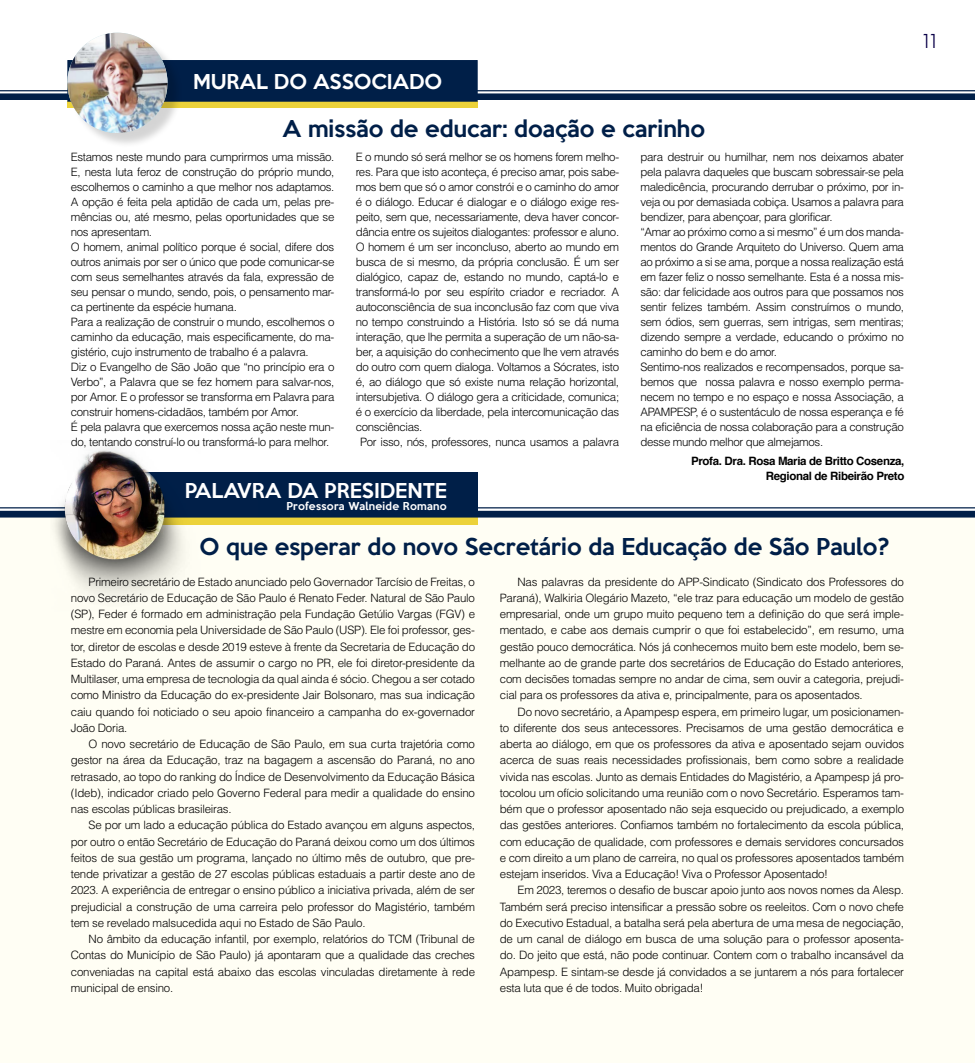
<style>
.page{position:relative;width:975px;height:1063px;background:#fff}
.page>*{position:absolute;margin:0;border:0;box-sizing:border-box;transform-origin:0 0}
.t1{font:500 21.25px "Keep Calm";color:#001f48}
.t2{font:300 20px "Futura BT";color:#0a0048}
.t3{font:500 18.75px "Keep Calm";color:#fff}
.t4{font:300 11.5px/16.2px "Helvetica";letter-spacing:-.03em;color:#000;text-align:justify}
.t5{font:700 11.5px/15px "Helvetica";letter-spacing:-.03em;color:#000;text-align:right}
.t6{font:500 10px "Keep Calm";letter-spacing:.025em;color:#fff}
</style>
<div class="page">
<div style="left:0;top:514px;width:974px;height:549px;background:#fffef4"></div>
<hr style="left:0;top:507px;width:974px;height:1px;background:#001f48">
<div style="left:125px;top:514px;width:352px;height:11px;background:#ecd23a"></div>
<svg style="left:0;top:511px;width:974px;height:7px;background:#143051"></svg>
<div style="left:125px;top:472px;width:352px;height:45px;background:#001f48"></div>
<img style="left:50px;top:447px;width:208px;height:150px">
<div style="left:69px;top:35px;width:114px;height:114px;background:#000;opacity:.17"></div>
<svg style="left:0;top:32px;width:974px;height:102px"></svg>
<img style="left:66px;top:33px;width:102px;height:101px">
<h3 class="t3" style="left:193px;top:65px;width:251px">MURAL DO ASSOCIADO</h3>
<h1 class="t1" style="left:282px;top:111px;width:424px">A missão de educar: doação e carinho</h1>
<p class="t4" style="left:71px;top:149px;width:265px;line-height:15px;text-align:left">Estamos neste mundo para cumprirmos uma missão.<br>E, nesta luta feroz de construção do próprio mundo, escolhemos o caminho a que melhor nos adaptamos.<br>A opção é feita pela aptidão de cada um, pelas pre&shy;mências ou, até mesmo, pelas oportunidades que se nos apresentam.<br>O homem, animal político porque é social, difere dos outros animais por ser o único que pode comunicar-se com seus semelhantes através da fala, expressão de seu pensar o mundo, sendo, pois, o pensamento mar&shy;ca pertinente da espécie humana.<br>Para a realização de construir o mundo, escolhemos o caminho da educação, mais especificamente, do ma&shy;gistério, cujo instrumento de trabalho é a palavra.<br>Diz o Evangelho de São João que “no princípio era o Verbo”, a Palavra que se fez homem para salvar-nos, por Amor. E o professor se transforma em Palavra para construir homens-cidadãos, também por Amor.<br>É pela palavra que exercemos nossa ação neste mun&shy;do, tentando construí-lo ou transformá-lo para melhor.</p>
<p class="t4" style="left:355px;top:149px;width:265px">E o mundo só será melhor se os homens forem melho-</p>
<p class="t4" style="left:355px;top:164px;width:265px">res. Para que isto aconteça, é preciso amar, pois sabe-</p>
<p class="t4" style="left:355px;top:179px;width:265px">mos bem que só o amor constrói e o caminho do amor</p>
<p class="t4" style="left:355px;top:194px;width:265px">é o diálogo. Educar é dialogar e o diálogo exige res-</p>
<p class="t4" style="left:355px;top:209px;width:265px">peito, sem que, necessariamente, deva haver concor-</p>
<p class="t4" style="left:355px;top:224px;width:265px">dância entre os sujeitos dialogantes: professor e aluno.</p>
<p class="t4" style="left:355px;top:239px;width:265px">O homem é um ser inconcluso, aberto ao mundo em</p>
<p class="t4" style="left:355px;top:254px;width:265px">busca de si mesmo, da própria conclusão. É um ser</p>
<p class="t4" style="left:355px;top:269px;width:265px">dialógico, capaz de, estando no mundo, captá-lo e</p>
<p class="t4" style="left:355px;top:284px;width:265px">transformá-lo por seu espírito criador e recriador. A</p>
<p class="t4" style="left:355px;top:299px;width:265px">autoconsciência de sua inconclusão faz com que viva</p>
<p class="t4" style="left:355px;top:314px;width:265px">no tempo construindo a História. Isto só se dá numa</p>
<p class="t4" style="left:355px;top:329px;width:265px">interação, que lhe permita a superação de um não-sa-</p>
<p class="t4" style="left:355px;top:344px;width:265px">ber, a aquisição do conhecimento que lhe vem através</p>
<p class="t4" style="left:355px;top:359px;width:265px">do outro com quem dialoga. Voltamos a Sócrates, isto</p>
<p class="t4" style="left:355px;top:374px;width:265px">é, ao diálogo que só existe numa relação horizontal,</p>
<p class="t4" style="left:355px;top:389px;width:265px">intersubjetiva. O diálogo gera a criticidade, comunica;</p>
<p class="t4" style="left:355px;top:404px;width:265px">é o exercício da liberdade, pela intercomunicação das</p>
<p class="t4" style="left:355px;top:419px;width:68px">consciências.</p>
<p class="t4" style="left:360px;top:434px;width:261px">Por isso, nós, professores, nunca usamos a palavra</p>
<h3 class="t3" style="left:185px;top:474px;width:264px">PALAVRA DA PRESIDENTE</h3>
<p class="t6" style="left:286px;top:497px;width:162px">Professora Walneide Romano</p>
<h3 class="t3" style="left:90px;top:482px;width:217px">APAMPESP EM AÇÃO</h3>
<p class="t4" style="left:640px;top:149px;width:265px;line-height:15px;text-align:left">para destruir ou humilhar, nem nos deixamos abater pela palavra daqueles que buscam sobressair-se pela maledicência, procurando derrubar o próximo, por in&shy;veja ou por demasiada cobiça. Usamos a palavra para bendizer, para abençoar, para glorificar.<br>“Amar ao próximo como a si mesmo” é um dos manda&shy;mentos do Grande Arquiteto do Universo. Quem ama ao próximo a si se ama, porque a nossa realização está em fazer feliz o nosso semelhante. Esta é a nossa mis&shy;são: dar felicidade aos outros para que possamos nos sentir felizes também. Assim construímos o mundo, sem ódios, sem guerras, sem intrigas, sem mentiras; dizendo sempre a verdade, educando o próximo no caminho do bem e do amor.<br>Sentimo-nos realizados e recompensados, porque sa&shy;bemos que nossa palavra e nosso exemplo perma&shy;necem no tempo e no espaço e nossa Associação, a APAMPESP, é o sustentáculo de nossa esperança e fé na eficiência de nossa colaboração para a construção desse mundo melhor que almejamos.</p>
<p class="t5" style="left:691px;top:454px;width:215px">Profa. Dra. Rosa Maria de Britto Cosenza,<br>Regional de Ribeirão Preto</p>
<h1 class="t1" style="left:199px;top:529px;width:691px">O que esperar do novo Secretário da Educação de São Paulo?</h1>
<p class="t4" style="left:71px;top:573px;width:405px;text-indent:18px">Primeiro secretário de Estado anunciado pelo Governador Tarcísio de Freitas, o novo Secretário de Educação de São Paulo é Renato Feder. Natural de São Paulo (SP), Feder é formado em administração pela Fundação Getúlio Vargas (FGV) e mestre em economia pela Universidade de São Paulo (USP). Ele foi professor, ges&shy;tor, diretor de escolas e desde 2019 esteve à frente da Secretaria de Educação do Estado do Paraná. Antes de assumir o cargo no PR, ele foi diretor-presidente da Multilaser, uma empresa de tecnologia da qual ainda é sócio. Chegou a ser cotado como Ministro da Educação do ex-presidente Jair Bolsonaro, mas sua indicação caiu quando foi noticiado o seu apoio financeiro a campanha do ex-governador João Doria.</p>
<p class="t4" style="left:71px;top:736px;width:405px;text-indent:18px">O novo secretário de Educação de São Paulo, em sua curta trajetória como gestor na área da Educação, traz na bagagem a ascensão do Paraná, no ano retrasado, ao topo do ranking do Índice de Desenvolvimento da Educação Básica (Ideb), indicador criado pelo Governo Federal para medir a qualidade do ensino nas escolas públicas brasileiras.</p>
<p class="t4" style="left:71px;top:817px;width:405px;text-indent:18px">Se por um lado a educação pública do Estado avançou em alguns aspectos, por outro o então Secretário de Educação do Paraná deixou como um dos últimos feitos de sua gestão um programa, lançado no último mês de outubro, que pre&shy;tende privatizar a gestão de 27 escolas públicas estaduais a partir deste ano de 2023. A experiência de entregar o ensino público a iniciativa privada, além de ser prejudicial a construção de uma carreira pelo professor do Magistério, também tem se revelado malsucedida aqui no Estado de São Paulo.</p>
<p class="t4" style="left:71px;top:931px;width:405px;text-indent:18px">No âmbito da educação infantil, por exemplo, relatórios do TCM (Tribunal de Contas do Município de São Paulo) já apontaram que a qualidade das creches conveniadas na capital está abaixo das escolas vinculadas diretamente à rede municipal de ensino.</p>
<p class="t4" style="left:500px;top:573px;width:405px;text-indent:18px">Nas palavras da presidente do APP-Sindicato (Sindicato dos Professores do Paraná), Walkiria Olegário Mazeto, “ele traz para educação um modelo de gestão empresarial, onde um grupo muito pequeno tem a definição do que será imple&shy;mentado, e cabe aos demais cumprir o que foi estabelecido”, em resumo, uma gestão pouco democrática. Nós já conhecemos muito bem este modelo, bem se&shy;melhante ao de grande parte dos secretários de Educação do Estado anteriores, com decisões tomadas sempre no andar de cima, sem ouvir a categoria, prejudi&shy;cial para os professores da ativa e, principalmente, para os aposentados.</p>
<p class="t4" style="left:500px;top:703px;width:405px;text-indent:18px">Do novo secretário, a Apampesp espera, em primeiro lugar, um posicionamen&shy;to diferente dos seus antecessores. Precisamos de uma gestão democrática e aberta ao diálogo, em que os professores da ativa e aposentado sejam ouvidos acerca de suas reais necessidades profissionais, bem como sobre a realidade vivida nas escolas. Junto as demais Entidades do Magistério, a Apampesp já pro&shy;tocolou um ofício solicitando uma reunião com o novo Secretário. Esperamos tam&shy;bém que o professor aposentado não seja esquecido ou prejudicado, a exemplo das gestões anteriores. Confiamos também no fortalecimento da escola pública, com educação de qualidade, com professores e demais servidores concursados e com direito a um plano de carreira, no qual os professores aposentados também estejam inseridos. Viva a Educação! Viva o Professor Aposentado!</p>
<p class="t4" style="left:500px;top:882px;width:406px;text-indent:18px">Em 2023, teremos o desafio de buscar apoio junto aos novos nomes da Alesp.<br>Também será preciso intensificar a pressão sobre os reeleitos. Com o novo chefe do Executivo Estadual, a batalha será pela abertura de uma mesa de negociação, de um canal de diálogo em busca de uma solução para o professor aposenta&shy;do. Do jeito que está, não pode continuar. Contem com o trabalho incansável da Apampesp. E sintam-se desde já convidados a se juntarem a nós para fortalecer esta luta que é de todos. Muito obrigada!</p>
<h2 class="t2" style="left:920px;top:29px;width:20px">11</h2>
</div>
